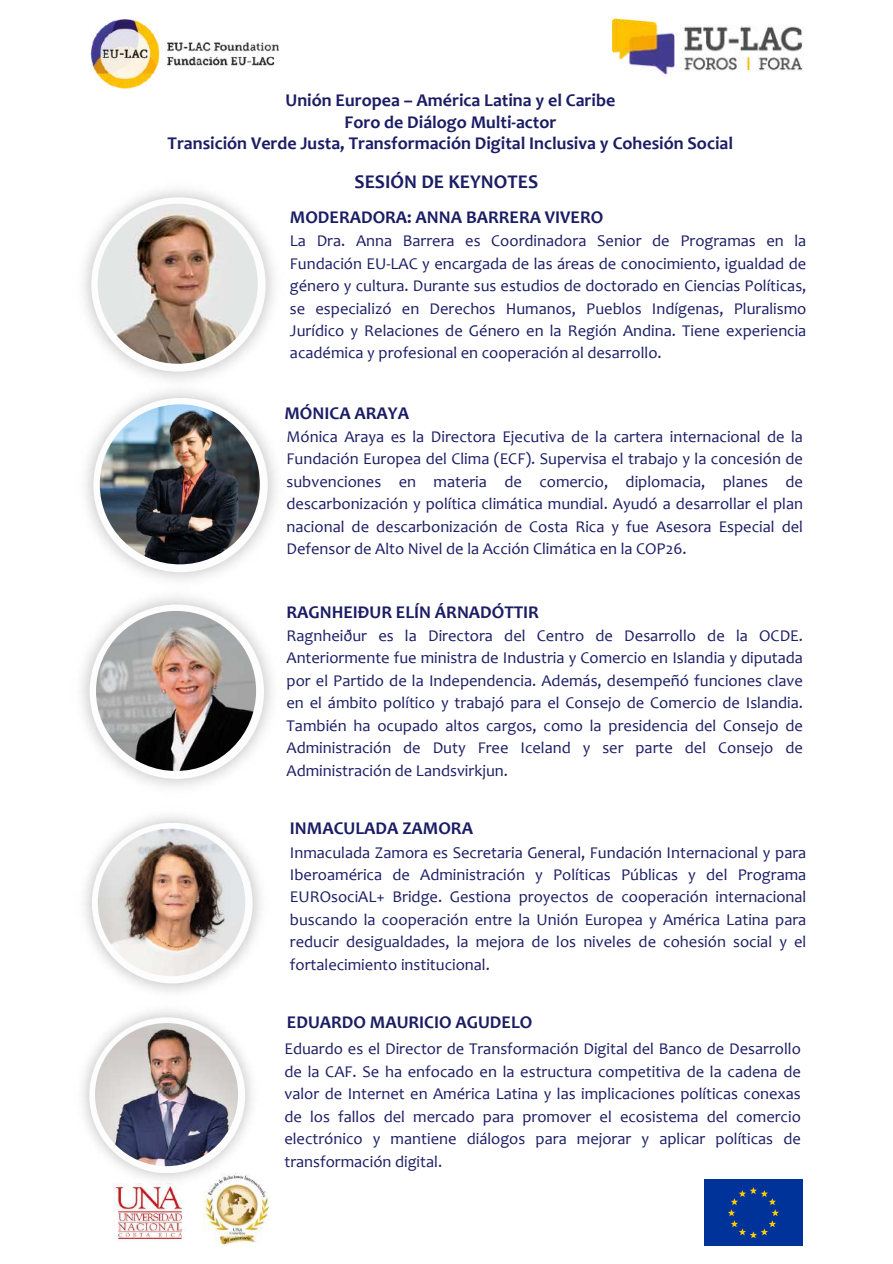
<style>
.page{position:relative;width:893px;height:1264px;background:#fff}
.page>*{position:absolute;margin:0;border:0;box-sizing:border-box;transform-origin:0 0}
.t1{font:700 19.5px "Candara";color:#1b1d64}
.t2{font:700 18px/21.3px "Candara";color:#1b1d64;text-align:center}
.t3{font:16.5px/22.5px "Candara";color:#1b1d64;text-align:justify}
</style>
<div class="page">
<img style="left:610px;top:18px;width:193px;height:58px">
<div style="left:704px;top:1179px;width:99px;height:66px;background:#039"></div>
<svg style="left:728px;top:1187px;width:50px;height:51px"></svg>
<img style="left:90px;top:19px;width:189px;height:71px">
<img style="left:204px;top:1188px;width:66px;height:57px">
<img style="left:113px;top:1189px;width:70px;height:52px">
<img style="left:98px;top:204px;width:160px;height:160px;border-radius:50%">
<img style="left:85px;top:379px;width:191px;height:201px">
<div style="left:93px;top:398px;width:175px;height:174px;background:#fdfdfd;border-radius:50%"></div>
<img style="left:100px;top:404px;width:160px;height:160px;border-radius:50%">
<img style="left:81px;top:596px;width:191px;height:191px">
<div style="left:90px;top:604px;width:174px;height:175px;background:#fdfdfd;border-radius:50%"></div>
<img style="left:96px;top:611px;width:160px;height:160px;border-radius:50%">
<img style="left:84px;top:816px;width:177px;height:176px">
<div style="left:92px;top:822px;width:160px;height:161px;background:#fdfdfd;border-radius:50%"></div>
<img style="left:98px;top:828px;width:147px;height:148px;border-radius:50%">
<img style="left:82px;top:1010px;width:179px;height:179px">
<div style="left:89px;top:1017px;width:156px;height:156px;background:#fdfdfd;border-radius:50%"></div>
<img style="left:95px;top:1023px;width:143px;height:143px;border-radius:50%">
<p class="t2" style="left:168px;top:92px;width:566px">Unión Europea – América Latina y el Caribe<br>Foro de Diálogo Multi-actor<br>Transición Verde Justa, Transformación Digital Inclusiva y Cohesión Social</p>
<p class="t1" style="left:354px;top:174px;width:185px">SESIÓN DE KEYNOTES</p>
<p class="t2" style="left:290px;top:208px;width:315px">MODERADORA: ANNA BARRERA VIVERO</p>
<p class="t3" style="left:290px;top:231px;width:518px">La Dra. Anna Barrera es Coordinadora Senior de Programas en la Fundación EU-LAC y encargada de las áreas de conocimiento, igualdad de género y cultura. Durante sus estudios de doctorado en Ciencias Políticas, se especializó en Derechos Humanos, Pueblos Indígenas, Pluralismo Jurídico y Relaciones de Género en la Región Andina. Tiene experiencia académica y profesional en cooperación al desarrollo.</p>
<p class="t2" style="left:284px;top:404px;width:126px">MÓNICA ARAYA</p>
<p class="t3" style="left:286px;top:426px;width:518px">Mónica Araya es la Directora Ejecutiva de la cartera internacional de la Fundación Europea del Clima (ECF). Supervisa el trabajo y la concesión de subvenciones en materia de comercio, diplomacia, planes de descarbonización y política climática mundial. Ayudó a desarrollar el plan nacional de descarbonización de Costa Rica y fue Asesora Especial del Defensor de Alto Nivel de la Acción Climática en la COP26.</p>
<p class="t2" style="left:286px;top:603px;width:254px">RAGNHEIÐUR ELÍN ÁRNADÓTTIR</p>
<p class="t3" style="left:286px;top:626px;width:518px">Ragnheiður es la Directora del Centro de Desarrollo de la OCDE.<br>Anteriormente fue ministra de Industria y Comercio en Islandia y diputada por el Partido de la Independencia. Además, desempeñó funciones clave en el ámbito político y trabajó para el Consejo de Comercio de Islandia.<br>También ha ocupado altos cargos, como la presidencia del Consejo de Administración de Duty Free Iceland y ser parte del Consejo de Administración de Landsvirkjun.</p>
<p class="t2" style="left:290px;top:819px;width:184px">INMACULADA ZAMORA</p>
<p class="t3" style="left:290px;top:842px;width:518px">Inmaculada Zamora es Secretaria General, Fundación Internacional y para Iberoamérica de Administración y Políticas Públicas y del Programa EUROsociAL+ Bridge. Gestiona proyectos de cooperación internacional buscando la cooperación entre la Unión Europea y América Latina para reducir desigualdades, la mejora de los niveles de cohesión social y el fortalecimiento institucional.</p>
<p class="t2" style="left:287px;top:1013px;width:247px">EDUARDO MAURICIO AGUDELO</p>
<p class="t3" style="left:284px;top:1039px;width:518px">Eduardo es el Director de Transformación Digital del Banco de Desarrollo de la CAF. Se ha enfocado en la estructura competitiva de la cadena de valor de Internet en América Latina y las implicaciones políticas conexas de los fallos del mercado para promover el ecosistema del comercio electrónico y mantiene diálogos para mejorar y aplicar políticas de transformación digital.</p>
</div>
